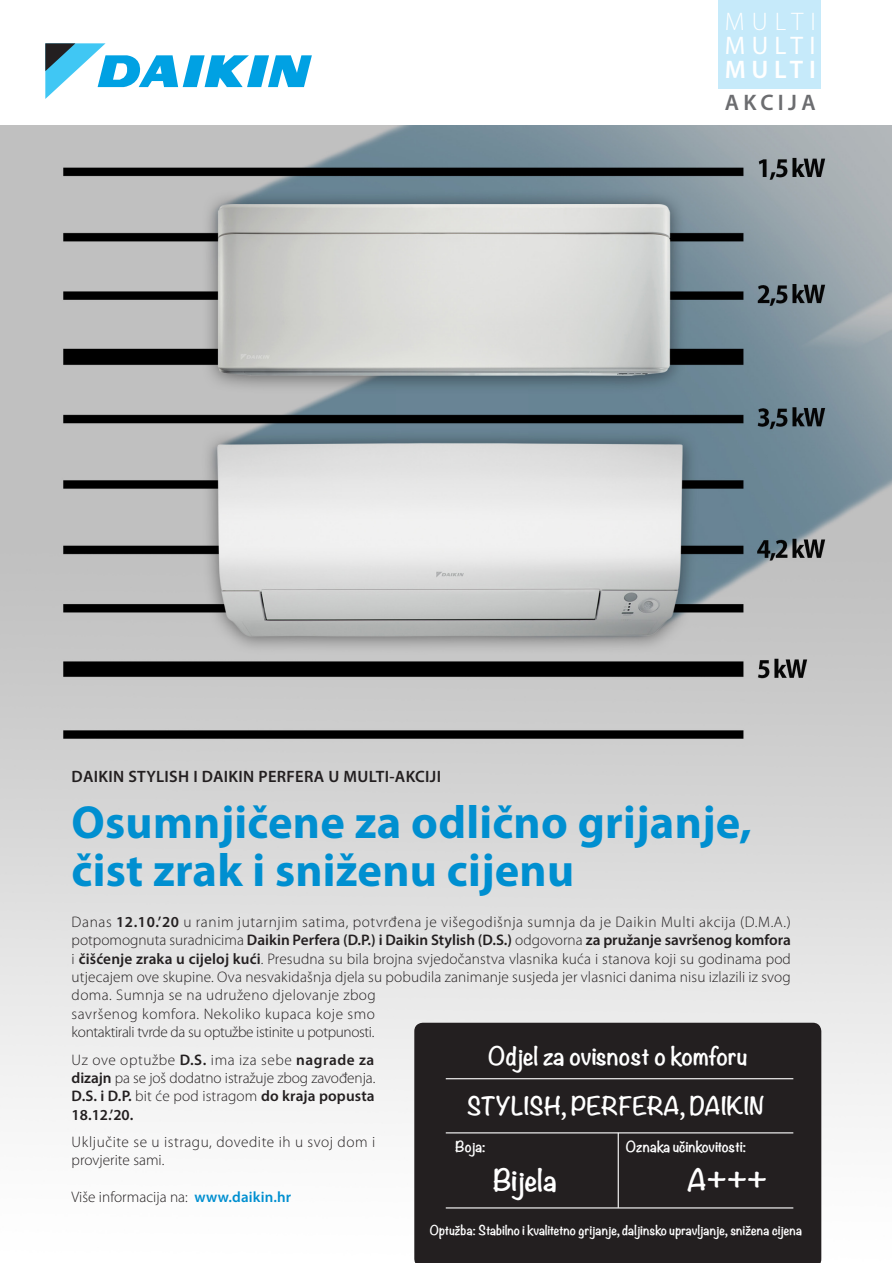
<style>
.page{position:relative;width:893px;height:1263px;background:#fff}
.page>*{position:absolute;margin:0;border:0;box-sizing:border-box;transform-origin:0 0}
.t1{font:700 46.5px "Myriad Pro";letter-spacing:.005em;color:#008fd0}
.t2{font:700 27px "Noteworthy";color:#fff}
.t3{font:300 25.5px "Myriad Pro";letter-spacing:.28em;color:#fff}
.t4{font:25.5px "Myriad Pro";letter-spacing:.245em;color:#fff}
.t5{font:600 25.5px "Myriad Pro";letter-spacing:.22em;color:#fff}
.t6{font:700 22.5px "Noteworthy";color:#fff}
.t7{font:600 22.5px "Myriad Pro";letter-spacing:.195em;color:#6c6d70}
.t8{font:600 16.5px "Myriad Pro";letter-spacing:.02em;color:#231f20}
.t9{font:300 15.3px/18.3px "Myriad Pro";letter-spacing:.03em;color:#231f20;text-align:justify}
.t10{font:600 15.3px "Myriad Pro";letter-spacing:.01em;color:#231f20}
.t11{font:300 15.3px "Myriad Pro";letter-spacing:-.025em;color:#231f20}
.t12{font:300 15.3px "Myriad Pro";color:#231f20}
.t13{font:300 15.3px "Myriad Pro";letter-spacing:-.005em;color:#231f20}
.t14{font:700 13.5px "Noteworthy";letter-spacing:-.005em;color:#fff}
.t15{font:700 12px "Noteworthy";color:#fff}
.s1{font-weight:600}
.s2{font-weight:300}
.s3{font-weight:600;font-size:15px;color:#008fd0}
</style>
<div class="page">
<img style="left:0;top:0;width:892px;height:1261px">
<div style="left:1px;top:1px;width:891px;height:124px;background:#fff"></div>
<svg style="left:45px;top:43px;width:267px;height:56px"></svg>
<div style="left:414px;top:1023px;width:407px;height:240px;background:#231f20"></div>
<hr style="left:446px;top:1078px;width:347px;height:1px;background:#fff">
<hr style="left:446px;top:1132px;width:347px;height:1px;background:#fff">
<hr style="left:446px;top:1207px;width:347px;height:1px;background:#fff">
<hr style="left:618px;top:1133px;width:1px;height:75px;background:#fff">
<div style="left:719px;top:0;width:102px;height:88px;background:#c6eafa"></div>
<p class="t3" style="left:725px;top:6px;width:92px">MULTI</p>
<p class="t4" style="left:725px;top:30px;width:92px">MULTI</p>
<p class="t5" style="left:725px;top:53px;width:92px">MULTI</p>
<p class="t7" style="left:725px;top:88px;width:92px">AKCIJA</p>
<p class="t8" style="left:72px;top:766px;width:371px">DAIKIN STYLISH I DAIKIN PERFERA U MULTI-AKCIJI</p>
<p class="t1" style="left:72px;top:791px;width:682px">Osumnjičene za odlično grijanje,</p>
<p class="t1" style="left:72px;top:839px;width:504px">čist zrak i sniženu cijenu</p>
<p class="t9" style="left:72px;top:913px;width:721px">Danas <span class="s1">12.10.’20</span> u ranim jutarnjim satima, potvrđena je višegodišnja sumnja da je Daikin Multi akcija (D.M.A.)</p>
<p class="t9" style="left:72px;top:931px;width:721px">potpomognuta suradnicima <span class="s1">Daikin Perfera (D.P.) i Daikin Stylish (D.S.)</span> odgovorna <span class="s1">za pružanje savršenog komfora </span>i <span class="s1">čišćenje zraka u cijeloj kući</span>. Presudna su bila brojna svjedočanstva vlasnika kuća i stanova koji su godinama pod utjecajem ove skupine. Ova nesvakidašnja djela su pobudila zanimanje susjeda jer vlasnici danima nisu izlazili iz svog doma. Sumnja se na udruženo djelovanje zbog</p>
<p class="t9" style="left:72px;top:1004px;width:305px">savršenog komfora. Nekoliko kupaca koje smo</p>
<p class="t11" style="left:72px;top:1023px;width:304px">kontaktirali tvrde da su optužbe istinite u potpunosti.</p>
<p class="t9" style="left:72px;top:1050px;width:304px">Uz ove optužbe <span class="s1">D.S.</span> ima iza sebe <span class="s1">nagrade za</span></p>
<p class="t13" style="left:72px;top:1068px;width:305px"><span class="s1">dizajn</span> pa se još dodatno istražuje zbog zavođenja.</p>
<p class="t10" style="left:72px;top:1086px;width:305px">D.S. i D.P. <span class="s2">bit će pod istragom</span> do kraja popusta</p>
<p class="t10" style="left:72px;top:1105px;width:63px">18.12.’20.</p>
<p class="t9" style="left:72px;top:1132px;width:305px">Uključite se u istragu, dovedite ih u svoj dom i</p>
<p class="t12" style="left:72px;top:1151px;width:94px">provjerite sami.</p>
<p class="t12" style="left:72px;top:1188px;width:221px">Više informacija na: <span class="s3">www.daikin.hr</span></p>
<p class="t6" style="left:488px;top:1036px;width:261px">Odjel za ovisnost o komforu</p>
<p class="t6" style="left:467px;top:1086px;width:300px">STYLISH, PERFERA, DAIKIN</p>
<p class="t14" style="left:455px;top:1134px;width:32px">Boja:</p>
<p class="t14" style="left:626px;top:1134px;width:122px">Oznaka učinkovitosti:</p>
<p class="t2" style="left:493px;top:1156px;width:66px">Bijela</p>
<p class="t2" style="left:687px;top:1156px;width:82px">A+++</p>
<p class="t15" style="left:430px;top:1219px;width:374px">Optužba: Stabilno i kvalitetno grijanje, daljinsko upravljanje, snižena cijena</p>
</div>
